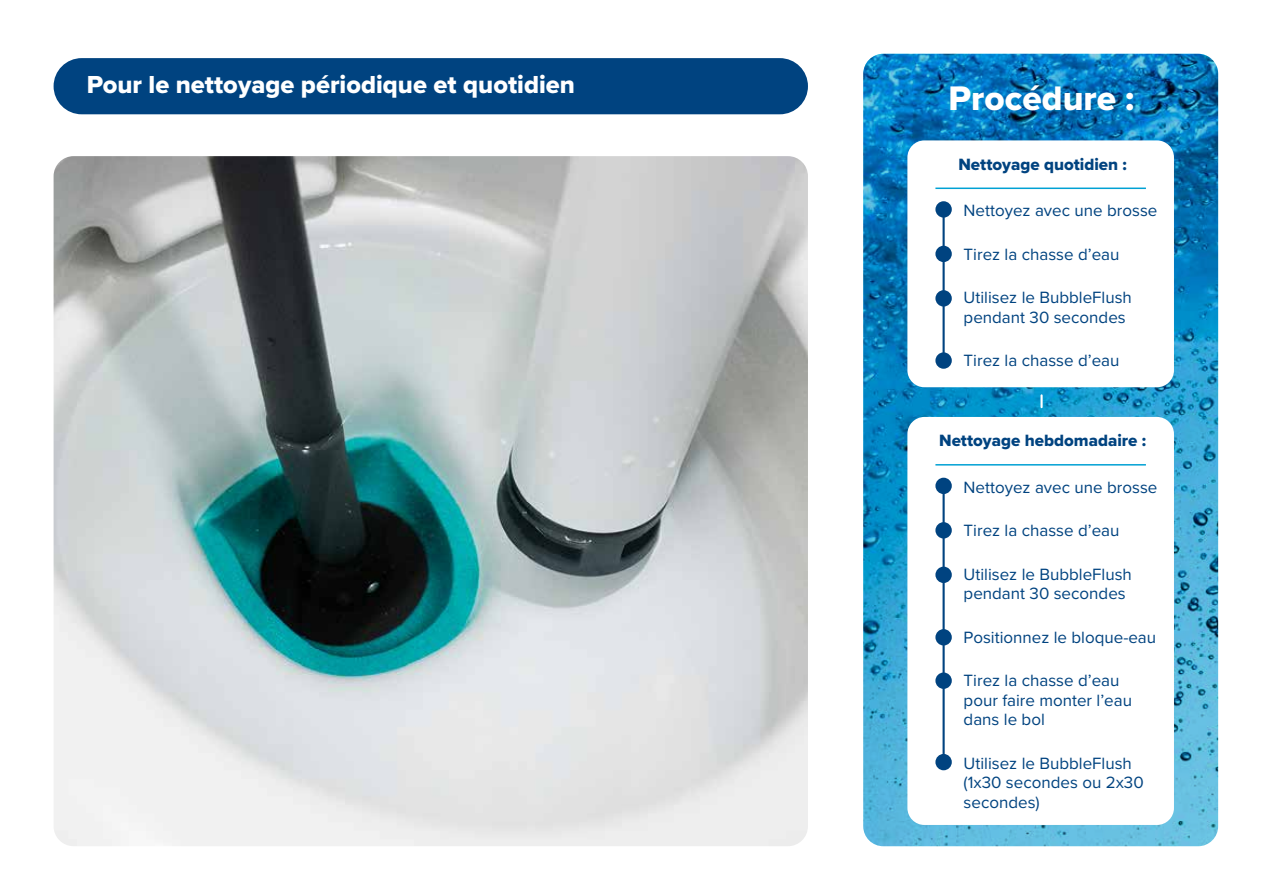
<style>
.page{position:relative;width:1263px;height:893px;background:#fff}
.page>*{position:absolute;margin:0;border:0;box-sizing:border-box;transform-origin:0 0}
.t1{font:35.25px "Proxima Nova Extrabld";color:#fff}
.t2{font:25.5px "Proxima Nova Extrabld";color:#fff}
.t3{font:16.95px/19.5px "Proxima Nova";color:#004380}
.t4{font:16.95px "Proxima Nova Extrabld";color:#004380}
</style>
<div class="page">
<img style="left:54px;top:156px;width:754px;height:690px">
<div style="left:54px;top:58px;width:754px;height:56px;background:#004380;border-radius:28px"></div>
<img style="left:863px;top:54px;width:355px;height:792px">
<svg style="left:1040px;top:395px;width:3px;height:12px"></svg>
<div style="left:907px;top:140px;width:267px;height:247px;background:#fff;border-radius:17px"></div>
<div style="left:907px;top:417px;width:267px;height:408px;background:#fff;border-radius:17px"></div>
<hr style="left:942px;top:205px;width:3px;height:155px;background:#004380">
<div style="left:935px;top:201px;width:17px;height:17px;background:#004380;border-radius:50%"></div>
<div style="left:935px;top:246px;width:17px;height:16px;background:#004380;border-radius:50%"></div>
<div style="left:935px;top:290px;width:17px;height:17px;background:#004380;border-radius:50%"></div>
<div style="left:935px;top:352px;width:17px;height:17px;background:#004380;border-radius:50%"></div>
<hr style="left:942px;top:482px;width:3px;height:280px;background:#004380">
<div style="left:935px;top:478px;width:17px;height:16px;background:#004380;border-radius:50%"></div>
<div style="left:935px;top:522px;width:17px;height:16px;background:#004380;border-radius:50%"></div>
<div style="left:935px;top:567px;width:17px;height:16px;background:#004380;border-radius:50%"></div>
<div style="left:935px;top:629px;width:17px;height:16px;background:#004380;border-radius:50%"></div>
<div style="left:935px;top:672px;width:17px;height:17px;background:#004380;border-radius:50%"></div>
<div style="left:935px;top:754px;width:17px;height:16px;background:#004380;border-radius:50%"></div>
<hr style="left:935px;top:188px;width:211px;height:1px;background:#00a1d4">
<hr style="left:935px;top:464px;width:211px;height:2px;background:#00a1d4">
<h2 class="t2" style="left:87px;top:66px;width:490px">Pour le nettoyage périodique et quotidien</h2>
<h1 class="t1" style="left:948px;top:72px;width:187px">Procédure :</h1>
<p class="t4" style="left:958px;top:151px;width:170px">Nettoyage quotidien :</p>
<p class="t3" style="left:963px;top:200px;width:195px">Nettoyez avec une brosse</p>
<p class="t3" style="left:963px;top:243px;width:157px">Tirez la chasse d’eau</p>
<p class="t3" style="left:963px;top:287px;width:170px">Utilisez le BubbleFlush pendant 30 secondes</p>
<p class="t3" style="left:963px;top:350px;width:157px">Tirez la chasse d’eau</p>
<p class="t4" style="left:939px;top:428px;width:209px">Nettoyage hebdomadaire :</p>
<p class="t3" style="left:963px;top:476px;width:195px">Nettoyez avec une brosse</p>
<p class="t3" style="left:963px;top:520px;width:157px">Tirez la chasse d’eau</p>
<p class="t3" style="left:963px;top:563px;width:170px">Utilisez le BubbleFlush pendant 30 secondes</p>
<p class="t3" style="left:963px;top:626px;width:194px">Positionnez le bloque-eau</p>
<p class="t3" style="left:963px;top:670px;width:170px">Tirez la chasse d’eau pour faire monter l’eau dans le bol</p>
<p class="t3" style="left:963px;top:752px;width:182px">Utilisez le BubbleFlush (1x30 secondes ou 2x30 secondes)</p>
</div>
